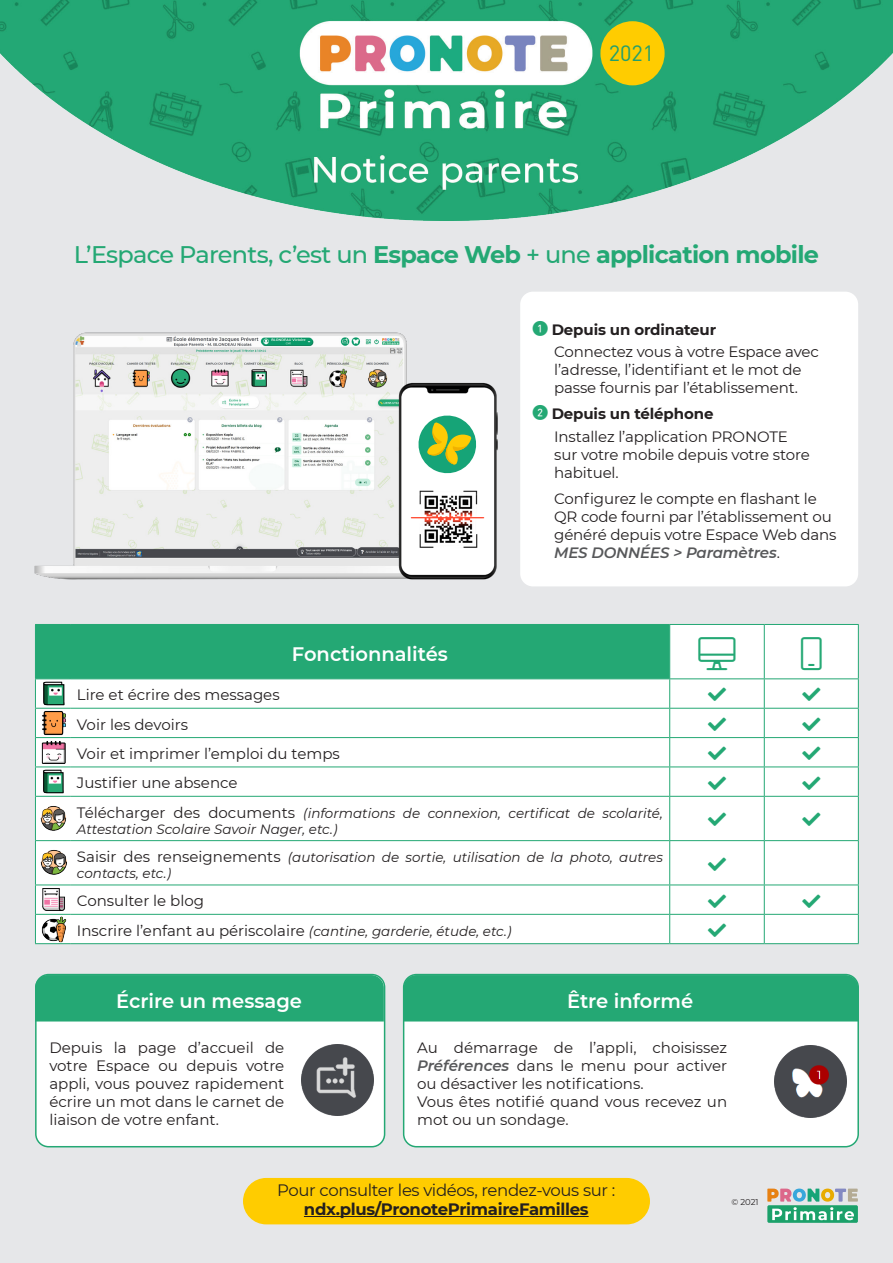
<style>
.page{position:relative;width:893px;height:1263px;background:#e6e7e9}
.page>*{position:absolute;margin:0;border:0;box-sizing:border-box;transform-origin:0 0}
.t1{font:500 24px "Montserrat";letter-spacing:-.03em;color:#24a874}
.t2{font:21.9px "DINOT";color:#229f6e}
.t3{font:600 19.5px "Montserrat";color:#fff}
.Texte_puce_2_BLANC{font:16.5px/19.5px "Montserrat";letter-spacing:-.02em;color:#231f20;text-align:center}
.Texte_courant{font:15px/18px "Montserrat";color:#231f20;text-align:justify}
.Liste_puce_coche{font:15px/18px "Montserrat";letter-spacing:-.01em;color:#231f20}
.Liste_puce_coche-2{font:700 15px "Montserrat";letter-spacing:-.01em;color:#231f20}
.Texte_courant-2{font:italic 13.5px/16.2px "Montserrat";color:#231f20}
.t4{font:8.4px "Montserrat";color:#231f20}
.s1{font-weight:700}
.s2{font-family:"liste num din";font-weight:400;color:#24a874}
.s3{font-weight:600;font-style:italic;color:#57585a}
.s4{font-style:normal;font-size:15px}
.s5{font-style:italic;font-size:13.5px}
</style>
<div class="page">
<div style="left:767px;top:1205px;width:91px;height:18px;background:#1ba16a;border-radius:2px"></div>
<svg style="left:772px;top:1207px;width:82px;height:13px"></svg>
<svg style="left:767px;top:1188px;width:91px;height:13px"></svg>
<div style="left:404px;top:974px;width:454px;height:173px;background:#fff;border-radius:13px"></div>
<div style="left:403px;top:974px;width:456px;height:173px;border:2px solid #24a874;border-radius:13px"></div>
<div style="left:404px;top:975px;width:454px;height:46px;background:#24a874"></div>
<div style="left:36px;top:974px;width:349px;height:173px;background:#fff;border-radius:13px"></div>
<div style="left:35px;top:974px;width:350px;height:173px;border:2px solid #24a874;border-radius:13px"></div>
<div style="left:35px;top:975px;width:349px;height:46px;background:#24a874"></div>
<img style="left:0;top:0;width:893px;height:221px">
<img style="left:774px;top:1045px;width:72px;height:72px">
<div style="left:243px;top:1178px;width:407px;height:46px;background:#fc0;border-radius:23px"></div>
<hr style="left:304px;top:1216px;width:285px;height:1px;background:#231f20">
<div style="left:36px;top:797px;width:822px;height:146px;background:#fff"></div>
<hr style="left:70px;top:796px;width:600px;height:1px;background:#24a874">
<hr style="left:670px;top:796px;width:94px;height:1px;background:#24a874">
<hr style="left:669px;top:797px;width:1px;height:43px;background:#24a874">
<hr style="left:764px;top:796px;width:95px;height:1px;background:#24a874">
<hr style="left:764px;top:797px;width:1px;height:43px;background:#24a874">
<hr style="left:858px;top:797px;width:1px;height:43px;background:#24a874">
<hr style="left:70px;top:840px;width:600px;height:1px;background:#24a874">
<hr style="left:670px;top:840px;width:94px;height:1px;background:#24a874">
<hr style="left:669px;top:841px;width:1px;height:43px;background:#24a874">
<hr style="left:764px;top:840px;width:95px;height:1px;background:#24a874">
<hr style="left:764px;top:841px;width:1px;height:43px;background:#24a874">
<hr style="left:858px;top:841px;width:1px;height:43px;background:#24a874">
<hr style="left:70px;top:884px;width:600px;height:1px;background:#24a874">
<hr style="left:670px;top:884px;width:94px;height:1px;background:#24a874">
<hr style="left:764px;top:884px;width:95px;height:1px;background:#24a874">
<hr style="left:70px;top:914px;width:600px;height:1px;background:#24a874">
<hr style="left:670px;top:914px;width:94px;height:1px;background:#24a874">
<svg style="left:669px;top:885px;width:1px;height:58px"></svg>
<hr style="left:764px;top:914px;width:95px;height:1px;background:#24a874">
<svg style="left:764px;top:885px;width:1px;height:58px"></svg>
<svg style="left:858px;top:885px;width:1px;height:58px"></svg>
<hr style="left:70px;top:943px;width:600px;height:1px;background:#24a874">
<hr style="left:670px;top:943px;width:94px;height:1px;background:#24a874">
<hr style="left:764px;top:943px;width:95px;height:1px;background:#24a874">
<hr style="left:35px;top:796px;width:35px;height:1px;background:#24a874">
<hr style="left:35px;top:797px;width:1px;height:43px;background:#24a874">
<hr style="left:35px;top:840px;width:35px;height:1px;background:#24a874">
<hr style="left:35px;top:841px;width:1px;height:43px;background:#24a874">
<hr style="left:35px;top:884px;width:35px;height:1px;background:#24a874">
<hr style="left:35px;top:914px;width:35px;height:1px;background:#24a874">
<svg style="left:35px;top:885px;width:1px;height:58px"></svg>
<hr style="left:35px;top:943px;width:35px;height:1px;background:#24a874">
<img style="left:301px;top:1044px;width:72px;height:72px">
<img style="left:39px;top:916px;width:30px;height:26px">
<img style="left:38px;top:886px;width:31px;height:27px">
<img style="left:39px;top:849px;width:30px;height:27px">
<img style="left:38px;top:806px;width:31px;height:26px">
<div style="left:600px;top:21px;width:65px;height:64px;background:#fc0;border-radius:50%"></div>
<img style="left:34px;top:332px;width:373px;height:248px">
<img style="left:388px;top:377px;width:110px;height:203px">
<svg style="left:418px;top:415px;width:58px;height:58px;background:#84c179"></svg>
<div style="left:520px;top:292px;width:338px;height:294px;background:#fff;border-radius:13px"></div>
<svg style="left:35px;top:624px;width:824px;height:172px;background:#c1e5d7"></svg>
<svg style="left:708px;top:813px;width:18px;height:13px"></svg>
<svg style="left:802px;top:813px;width:18px;height:13px"></svg>
<svg style="left:708px;top:857px;width:18px;height:14px"></svg>
<svg style="left:708px;top:894px;width:18px;height:13px"></svg>
<svg style="left:802px;top:894px;width:18px;height:13px"></svg>
<svg style="left:708px;top:923px;width:18px;height:14px"></svg>
<p class="t2" style="left:609px;top:40px;width:47px">2021</p>
<p class="t1" style="left:74px;top:238px;width:747px">L’Espace Parents, c’est un <span class="s1">Espace Web</span> + une <span class="s1">application mobile</span></p>
<p class="t3" style="left:292px;top:640px;width:158px">Fonctionnalités</p>
<p class="Liste_puce_coche-2" style="left:533px;top:318px;width:185px"><span class="s2">1</span> Depuis un ordinateur</p>
<p class="Liste_puce_coche" style="left:554px;top:342px;width:266px">Connectez vous à votre Espace avec l’adresse, l’identifiant et le mot de passe fournis par l’établissement.</p>
<p class="Liste_puce_coche-2" style="left:533px;top:403px;width:182px"><span class="s2">2</span> Depuis un téléphone</p>
<p class="Liste_puce_coche" style="left:554px;top:427px;width:257px">Installez l’application PRONOTE sur votre mobile depuis votre store habituel.</p>
<p class="Liste_puce_coche" style="left:554px;top:489px;width:284px">Configurez le compte en flashant le QR code fourni par l’établissement ou généré depuis votre Espace Web dans <span class="s3">MES DONNÉES &gt; Paramètres</span>.</p>
<p class="Texte_courant" style="left:77px;top:685px;width:204px">Lire et écrire des messages</p>
<p class="Texte_courant" style="left:77px;top:715px;width:113px">Voir les devoirs</p>
<p class="Texte_courant" style="left:77px;top:744px;width:264px">Voir et imprimer l’emploi du temps</p>
<p class="Texte_courant" style="left:77px;top:773px;width:162px">Justifier une absence</p>
<p class="Texte_courant-2" style="left:77px;top:804px;width:587px"><span class="s4">Télécharger des documents</span> (informations de connexion, certificat de scolarité,<br>Attestation Scolaire Savoir Nager, etc.)</p>
<p class="Texte_courant-2" style="left:77px;top:848px;width:587px"><span class="s4">Saisir des renseignements</span> (autorisation de sortie, utilisation de la photo, autres contacts, etc.)</p>
<p class="Texte_courant" style="left:77px;top:891px;width:129px">Consulter le blog</p>
<p class="Texte_courant" style="left:77px;top:921px;width:436px">Inscrire l’enfant au périscolaire <span class="s5">(cantine, garderie, étude, etc.)</span></p>
<p class="t3" style="left:116px;top:987px;width:187px">Écrire un message</p>
<p class="Texte_courant" style="left:49px;top:1038px;width:236px">Depuis la page d’accueil de votre Espace ou depuis votre appli, vous pouvez rapidement écrire un mot dans le carnet de liaison de votre enfant.</p>
<p class="t3" style="left:567px;top:987px;width:128px">Être informé</p>
<p class="Texte_courant" style="left:417px;top:1038px;width:311px">Au démarrage de l’appli, choisissez <span class="s3">Préférences</span> dans le menu pour activer ou désactiver les notifications.</p>
<p class="Texte_courant" style="left:417px;top:1092px;width:311px">Vous êtes notifié quand vous recevez un mot ou un sondage.</p>
<p class="Texte_puce_2_BLANC" style="left:277px;top:1179px;width:340px">Pour consulter les vidéos, rendez-vous sur : <span class="s1">ndx.plus/PronotePrimaireFamilles</span></p>
<p class="t4" style="left:731px;top:1196px;width:29px">© 2021</p>
</div>
